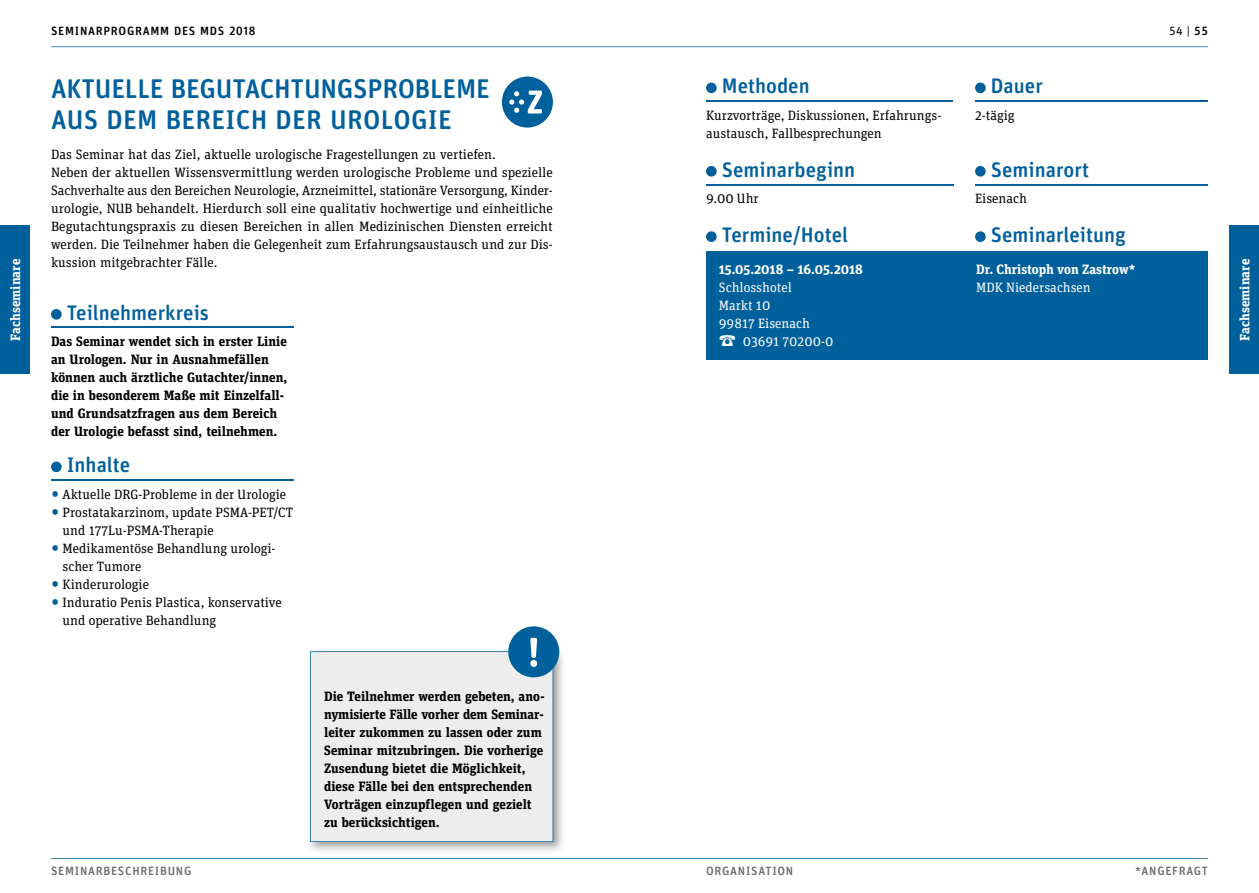
<style>
.page{position:relative;width:1259px;height:893px;background:#fff}
.page>*{position:absolute;margin:0;border:0;box-sizing:border-box;transform-origin:0 0}
.t1{font:500 27px/31.5px "Unit Rounded OT";letter-spacing:-.01em;color:#00609c}
.t2{font:500 21px "Unit Rounded OT";color:#00609c}
.t3{font:13.5px/18px "Unit Slab OT";color:#000}
.t4{font:700 13.5px/18px "Unit Slab OT";color:#000}
.t5{font:700 13.5px "Unit Slab OT";color:#fff}
.t6{font:13.5px/18px "Unit Slab OT";color:#fff}
.t7{font:500 12px "Unit Rounded OT";letter-spacing:.06em;color:#706f6f}
.t8{font:500 12px "Unit Rounded OT";letter-spacing:.06em;color:#000}
.t9{font:12px "Unit Rounded OT";color:#000}
.s1{font-weight:500}
.s2{font-size:24px;color:#00609c}
</style>
<div class="page">
<div style="left:51px;top:309px;width:11px;height:11px;background:#00609c;border-radius:50%"></div>
<div style="left:51px;top:461px;width:11px;height:11px;background:#00609c;border-radius:50%"></div>
<hr style="left:51px;top:46px;width:1157px;height:1px;background:#00609c">
<hr style="left:51px;top:858px;width:1157px;height:1px;background:#00609c">
<img style="left:309px;top:648px;width:254px;height:203px">
<div style="left:310px;top:651px;width:243px;height:191px;background:#ededed"></div>
<hr style="left:51px;top:327px;width:242px;height:1px;background:#00609c">
<hr style="left:51px;top:479px;width:242px;height:1px;background:#00609c">
<svg style="left:502px;top:77px;width:51px;height:51px"></svg>
<svg style="left:508px;top:626px;width:51px;height:51px"></svg>
<div style="left:0;top:225px;width:30px;height:149px;background:#00609c"></div>
<div style="left:1229px;top:225px;width:30px;height:149px;background:#00609c"></div>
<div style="left:706px;top:251px;width:502px;height:108px;background:#00609c"></div>
<div style="left:706px;top:83px;width:10px;height:10px;background:#00609c;border-radius:50%"></div>
<div style="left:706px;top:166px;width:10px;height:11px;background:#00609c;border-radius:50%"></div>
<div style="left:706px;top:231px;width:10px;height:11px;background:#00609c;border-radius:50%"></div>
<div style="left:975px;top:83px;width:10px;height:10px;background:#00609c;border-radius:50%"></div>
<div style="left:975px;top:166px;width:10px;height:11px;background:#00609c;border-radius:50%"></div>
<div style="left:975px;top:231px;width:10px;height:11px;background:#00609c;border-radius:50%"></div>
<hr style="left:706px;top:100px;width:246px;height:1px;background:#00609c">
<hr style="left:706px;top:184px;width:247px;height:1px;background:#00609c">
<hr style="left:975px;top:100px;width:233px;height:1px;background:#00609c">
<hr style="left:975px;top:184px;width:233px;height:1px;background:#00609c">
<p class="t8" style="left:51px;top:23px;width:206px">SEMINARPROGRAMM DES MDS 2018</p>
<p class="t9" style="left:1169px;top:23px;width:40px">54 | <span class="s1">55</span></p>
<h2 class="t2" style="left:722px;top:73px;width:89px">Methoden</h2>
<p class="t3" style="left:706px;top:106px;width:237px">Kurzvorträge, Diskussionen, Erfahrungs&shy;austausch, Fallbesprechungen</p>
<h2 class="t2" style="left:722px;top:156px;width:135px">Seminarbeginn</h2>
<p class="t3" style="left:706px;top:189px;width:54px">9.00 Uhr</p>
<h2 class="t2" style="left:722px;top:221px;width:128px">Termine/Hotel</h2>
<h2 class="t2" style="left:991px;top:73px;width:54px">Dauer</h2>
<p class="t3" style="left:975px;top:106px;width:41px">2-tägig</p>
<h2 class="t2" style="left:991px;top:156px;width:100px">Seminarort</h2>
<p class="t3" style="left:975px;top:189px;width:53px">Eisenach</p>
<h2 class="t2" style="left:991px;top:221px;width:137px">Seminarleitung</h2>
<h1 class="t1" style="left:51px;top:73px;width:440px">AKTUELLE BEGUTACHTUNGSPROBLEME<br>AUS DEM BEREICH DER UROLOGIE</h1>
<p class="t3" style="left:51px;top:146px;width:503px">Das Seminar hat das Ziel, aktuelle urologische Fragestellungen zu vertiefen.<br>Neben der aktuellen Wissensvermittlung werden urologische Probleme und spezielle Sachverhalte aus den Bereichen Neurologie, Arzneimittel, stationäre Versorgung, Kinder&shy;urologie, NUB behandelt. Hierdurch soll eine qualitativ hochwertige und einheitliche Begutachtungspraxis zu diesen Bereichen in allen Medizinischen Diensten erreicht werden. Die Teilnehmer haben die Gelegenheit zum Erfahrungsaustausch und zur Dis&shy;kussion mitgebrachter Fälle.</p>
<h2 class="t2" style="left:67px;top:299px;width:144px">Teilnehmerkreis</h2>
<p class="t4" style="left:51px;top:332px;width:238px">Das Seminar wendet sich in erster Linie an Urologen. Nur in Ausnahmefällen können auch ärztliche Gutachter/innen, die in besonderem Maße mit Einzelfall&shy;und Grundsatzfragen aus dem Bereich der Urologie befasst sind, teilnehmen.</p>
<h2 class="t2" style="left:67px;top:452px;width:65px">Inhalte</h2>
<p class="t3" style="left:51px;top:485px;width:236px"><span class="s2">•</span> Aktuelle DRG-Probleme in der Urologie</p>
<p class="t3" style="left:63px;top:503px;width:232px;text-indent:-12px"><span class="s2">•</span> Prostatakarzinom, update PSMA-PET/CT und 177Lu-PSMA-Therapie</p>
<p class="t3" style="left:63px;top:539px;width:214px;text-indent:-12px"><span class="s2">•</span> Medikamentöse Behandlung urologi&shy;scher Tumore</p>
<p class="t3" style="left:51px;top:575px;width:99px"><span class="s2">•</span> Kinderurologie</p>
<p class="t3" style="left:63px;top:593px;width:221px;text-indent:-12px"><span class="s2">•</span> Induratio Penis Plastica, konservative und operative Behandlung</p>
<p class="t5" style="left:7px;top:341px;width:83px;rotate:-90deg">Fachseminare</p>
<p class="t5" style="left:1236px;top:341px;width:83px;rotate:-90deg">Fachseminare</p>
<p class="t5" style="left:719px;top:261px;width:146px">15.05.2018 – 16.05.2018</p>
<p class="t5" style="left:976px;top:261px;width:161px">Dr. Christoph von Zastrow*</p>
<p class="t6" style="left:719px;top:279px;width:74px">Schlosshotel</p>
<p class="t6" style="left:976px;top:279px;width:116px">MDK Niedersachsen</p>
<p class="t6" style="left:719px;top:297px;width:116px">Markt 10<br>99817 Eisenach<br>☎ 03691 70200-0</p>
<p class="t4" style="left:324px;top:687px;width:222px">Die Teilnehmer werden gebeten, ano&shy;nymisierte Fälle vorher dem Seminar&shy;leiter zukommen zu lassen oder zum Seminar mitzubringen. Die vorherige Zusendung bietet die Möglichkeit, diese Fälle bei den entsprechenden Vorträgen einzupflegen und gezielt zu berücksichtigen.</p>
<p class="t7" style="left:51px;top:863px;width:142px">SEMINARBESCHREIBUNG</p>
<p class="t7" style="left:706px;top:863px;width:89px">ORGANISATION</p>
<p class="t7" style="left:1135px;top:863px;width:74px">*ANGEFRAGT</p>
</div>
